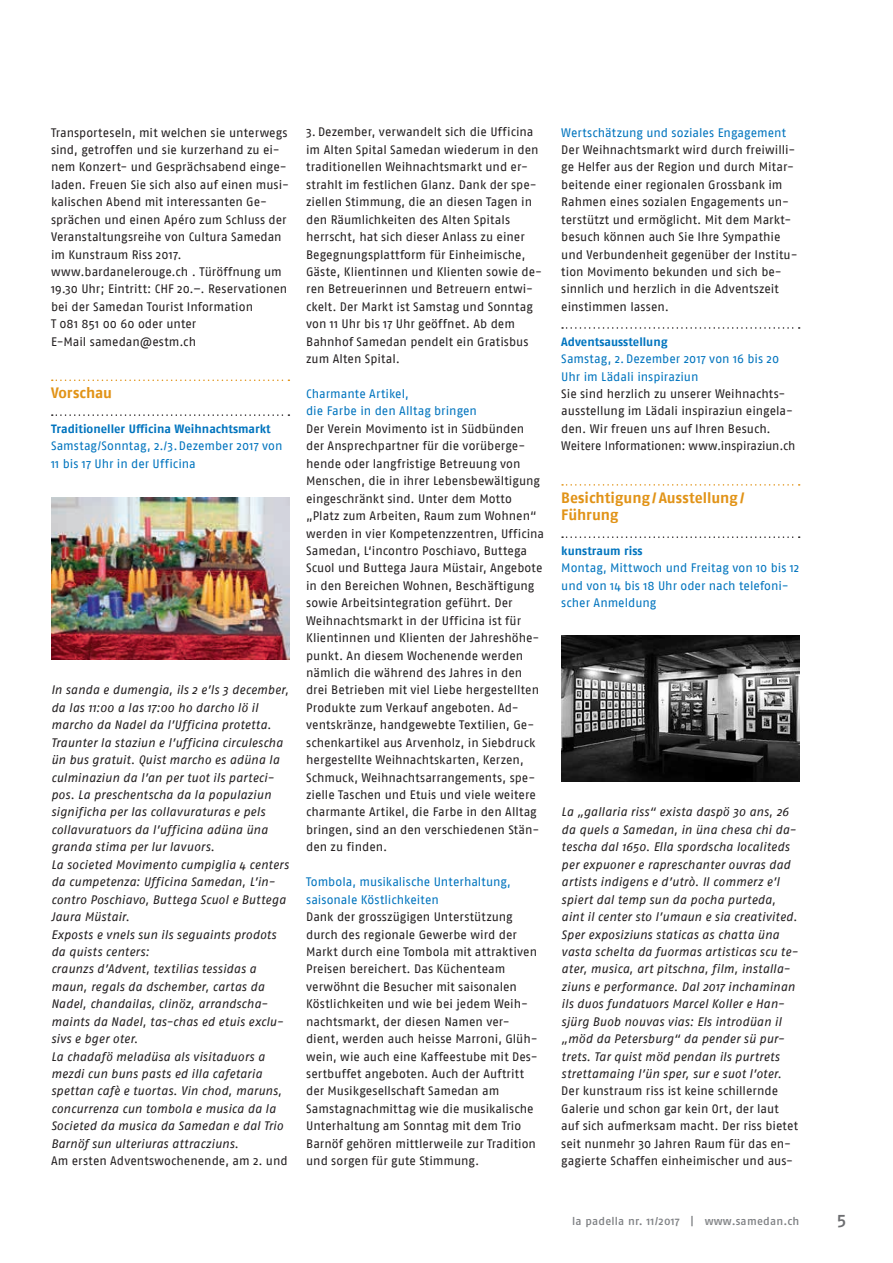
<style>
.page{position:relative;width:893px;height:1263px;background:#fff}
.page>*{position:absolute;margin:0;border:0;box-sizing:border-box;transform-origin:0 0}
.t1{font:18px "Fago No Med";color:#6c6d70}
.t2{font:700 15px/17.4px "Fago No Lf";color:#e19317}
.t3{font:12.3px/17.4px "Fago No";color:#231f20}
.t4{font:italic 12.3px/17.4px "Fago No";letter-spacing:.005em;color:#231f20}
.t5{font:12.3px/17.4px "Fago No";color:#0074be}
.t6{font:700 12px "Fago No Lf";color:#0074be}
.t7{font:11.25px "Fago No Med";letter-spacing:.02em;color:#808285}
</style>
<div class="page">
<svg style="left:52px;top:379px;width:237px;height:2px"></svg>
<svg style="left:52px;top:414px;width:237px;height:2px"></svg>
<img style="left:51px;top:497px;width:238px;height:162px">
<svg style="left:562px;top:327px;width:238px;height:2px"></svg>
<svg style="left:562px;top:484px;width:238px;height:2px"></svg>
<svg style="left:562px;top:536px;width:238px;height:2px"></svg>
<img style="left:561px;top:636px;width:238px;height:146px">
<p class="t3" style="left:51px;top:123px;width:239px">Transporteseln, mit welchen sie unterwegs sind, getroffen und sie kurzerhand zu ei&shy;nem Konzert- und Gesprächsabend einge&shy;laden. Freuen Sie sich also auf einen musi&shy;kalischen Abend mit interessanten Ge&shy;sprächen und einen Apéro zum Schluss der Veranstaltungsreihe von Cultura Samedan im Kunstraum Riss 2017. www.bardanelerouge.ch . Türöffnung um 19.30 Uhr; Eintritt: CHF 20.–. Reservationen bei der Samedan Tourist Information<br>T 081 851 00 60 oder unter<br>E-Mail samedan@estm.ch</p>
<p class="t2" style="left:51px;top:384px;width:63px">Vorschau</p>
<p class="t6" style="left:51px;top:422px;width:221px">Traditioneller Ufficina Weihnachtsmarkt</p>
<p class="t5" style="left:51px;top:437px;width:233px">Samstag/Sonntag, 2./3.Dezember 2017 von<br>11 bis 17 Uhr in der Ufficina</p>
<p class="t4" style="left:51px;top:681px;width:239px">In sanda e dumengia, ils 2 e’ls 3 december, da las 11:00 a las 17:00 ho darcho lö il marcho da Nadel da l’Ufficina protetta.<br>Traunter la staziun e l’ufficina circulescha ün bus gratuit. Quist marcho es adüna la culminaziun da l’an per tuot ils parteci&shy;pos. La preschentscha da la populaziun significha per las collavuraturas e pels collavuratuors da l’ufficina adüna üna granda stima per lur lavuors.<br>La societed Movimento cumpiglia 4 centers da cumpetenza: Ufficina Samedan, L’in&shy;contro Poschiavo, Buttega Scuol e Buttega Jaura Müstair.<br>Exposts e vnels sun ils seguaints prodots da quists centers:<br>craunzs d’Advent, textilias tessidas a maun, regals da dschember, cartas da Nadel, chandailas, clinöz, arrandscha&shy;maints da Nadel, tas-chas ed etuis exclu&shy;sivs e bger oter.<br>La chadafö meladüsa als visitaduors a mezdi cun buns pasts ed illa cafetaria spettan cafè e tuortas. Vin chod, maruns, concurrenza cun tombola e musica da la Societed da musica da Samedan e dal Trio Barnöf sun ulteriuras attracziuns.</p>
<p class="t3" style="left:51px;top:1152px;width:238px">Am ersten Adventswochenende, am 2. und</p>
<p class="t3" style="left:306px;top:123px;width:237px">3. Dezember, verwandelt sich die Ufficina im Alten Spital Samedan wiederum in den traditionellen Weihnachtsmarkt und er&shy;strahlt im festlichen Glanz. Dank der spe&shy;ziellen Stimmung, die an diesen Tagen in den Räumlichkeiten des Alten Spitals herrscht, hat sich dieser Anlass zu einer Begegnungsplattform für Einheimische, Gäste, Klientinnen und Klienten sowie de&shy;ren Betreuerinnen und Betreuern entwi&shy;ckelt. Der Markt ist Samstag und Sonntag von 11 Uhr bis 17 Uhr geöffnet. Ab dem Bahnhof Samedan pendelt ein Gratisbus zum Alten Spital.</p>
<p class="t5" style="left:306px;top:385px;width:172px">Charmante Artikel,<br>die Farbe in den Alltag bringen</p>
<p class="t3" style="left:306px;top:420px;width:240px">Der Verein Movimento ist in Südbünden der Ansprechpartner für die vorüberge&shy;hende oder langfristige Betreuung von Menschen, die in ihrer Lebensbewältigung eingeschränkt sind. Unter dem Motto „Platz zum Arbeiten, Raum zum Wohnen“ werden in vier Kompetenzzentren, Ufficina Samedan, L‘incontro Poschiavo, Buttega Scuol und Buttega Jaura Müstair, Angebote in den Bereichen Wohnen, Beschäftigung sowie Arbeitsintegration geführt. Der Weihnachtsmarkt in der Ufficina ist für Klientinnen und Klienten der Jahreshöhe&shy;punkt. An diesem Wochenende werden nämlich die während des Jahres in den drei Betrieben mit viel Liebe hergestellten Produkte zum Verkauf angeboten. Ad&shy;ventskränze, handgewebte Textilien, Ge&shy;schenkartikel aus Arvenholz, in Siebdruck hergestellte Weihnachtskarten, Kerzen, Schmuck, Weihnachtsarrangements, spe&shy;zielle Taschen und Etuis und viele weitere charmante Artikel, die Farbe in den Alltag bringen, sind an den verschiedenen Stän&shy;den zu finden.</p>
<p class="t5" style="left:306px;top:873px;width:206px">Tombola, musikalische Unterhaltung, saisonale Köstlichkeiten</p>
<p class="t3" style="left:306px;top:908px;width:233px">Dank der grosszügigen Unterstützung durch des regionale Gewerbe wird der Markt durch eine Tombola mit attraktiven Preisen bereichert. Das Küchenteam verwöhnt die Besucher mit saisonalen Köstlichkeiten und wie bei jedem Weih&shy;nachtsmarkt, der diesen Namen ver&shy;dient, werden auch heisse Marroni, Glüh&shy;wein, wie auch eine Kaffeestube mit Des&shy;sertbuffet angeboten. Auch der Auftritt der Musikgesellschaft Samedan am Samstagnachmittag wie die musikalische Unterhaltung am Sonntag mit dem Trio Barnöf gehören mittlerweile zur Tradition und sorgen für gute Stimmung.</p>
<p class="t5" style="left:561px;top:123px;width:226px">Wertschätzung und soziales Engagement</p>
<p class="t3" style="left:561px;top:141px;width:238px">Der Weihnachtsmarkt wird durch freiwilli&shy;ge Helfer aus der Region und durch Mitar&shy;beitende einer regionalen Grossbank im Rahmen eines sozialen Engagements un&shy;terstützt und ermöglicht. Mit dem Markt&shy;besuch können auch Sie Ihre Sympathie und Verbundenheit gegenüber der Institu&shy;tion Movimento bekunden und sich be&shy;sinnlich und herzlich in die Adventszeit einstimmen lassen.</p>
<p class="t6" style="left:561px;top:334px;width:108px">Adventsausstellung</p>
<p class="t5" style="left:561px;top:350px;width:220px">Samstag, 2. Dezember 2017 von 16 bis 20<br>Uhr im Lädali inspiraziun</p>
<p class="t3" style="left:561px;top:385px;width:236px">Sie sind herzlich zu unserer Weihnachts&shy;ausstellung im Lädali inspiraziun eingela&shy;den. Wir freuen uns auf Ihren Besuch.<br>Weitere Informationen: www.inspiraziun.ch</p>
<p class="t2" style="left:561px;top:488px;width:185px">Besichtigung/Ausstellung/<br>Führung</p>
<p class="t6" style="left:561px;top:544px;width:83px">kunstraum riss</p>
<p class="t5" style="left:561px;top:559px;width:240px">Montag, Mittwoch und Freitag von 10 bis 12 und von 14 bis 18 Uhr oder nach telefoni&shy;scher Anmeldung</p>
<p class="t4" style="left:561px;top:803px;width:238px">La „gallaria riss“ exista daspö 30 ans, 26 da quels a Samedan, in üna chesa chi da&shy;tescha dal 1650. Ella spordscha localiteds per expuoner e rapreschanter ouvras dad artists indigens e d’utrò. Il commerz e’l spiert dal temp sun da pocha purteda, aint il center sto l’umaun e sia creativited.<br>Sper exposiziuns staticas as chatta üna vasta schelta da fuormas artisticas scu te&shy;ater, musica, art pitschna, film, installa&shy;ziuns e performance. Dal 2017 inchaminan ils duos fundatuors Marcel Koller e Han&shy;sjürg Buob nouvas vias: Els introdüan il „möd da Petersburg“ da pender sü pur&shy;trets. Tar quist möd pendan ils purtrets strettamaing l’ün sper, sur e suot l’oter.</p>
<p class="t3" style="left:561px;top:1082px;width:238px">Der kunstraum riss ist keine schillernde Galerie und schon gar kein Ort, der laut auf sich aufmerksam macht. Der riss bietet seit nunmehr 30 Jahren Raum für das en&shy;gagierte Schaffen einheimischer und aus-</p>
<p class="t7" style="left:572px;top:1214px;width:229px">la padella nr. 11/2017 | www.samedan.ch</p>
<h1 class="t1" style="left:837px;top:1208px;width:11px">5</h1>
</div>
